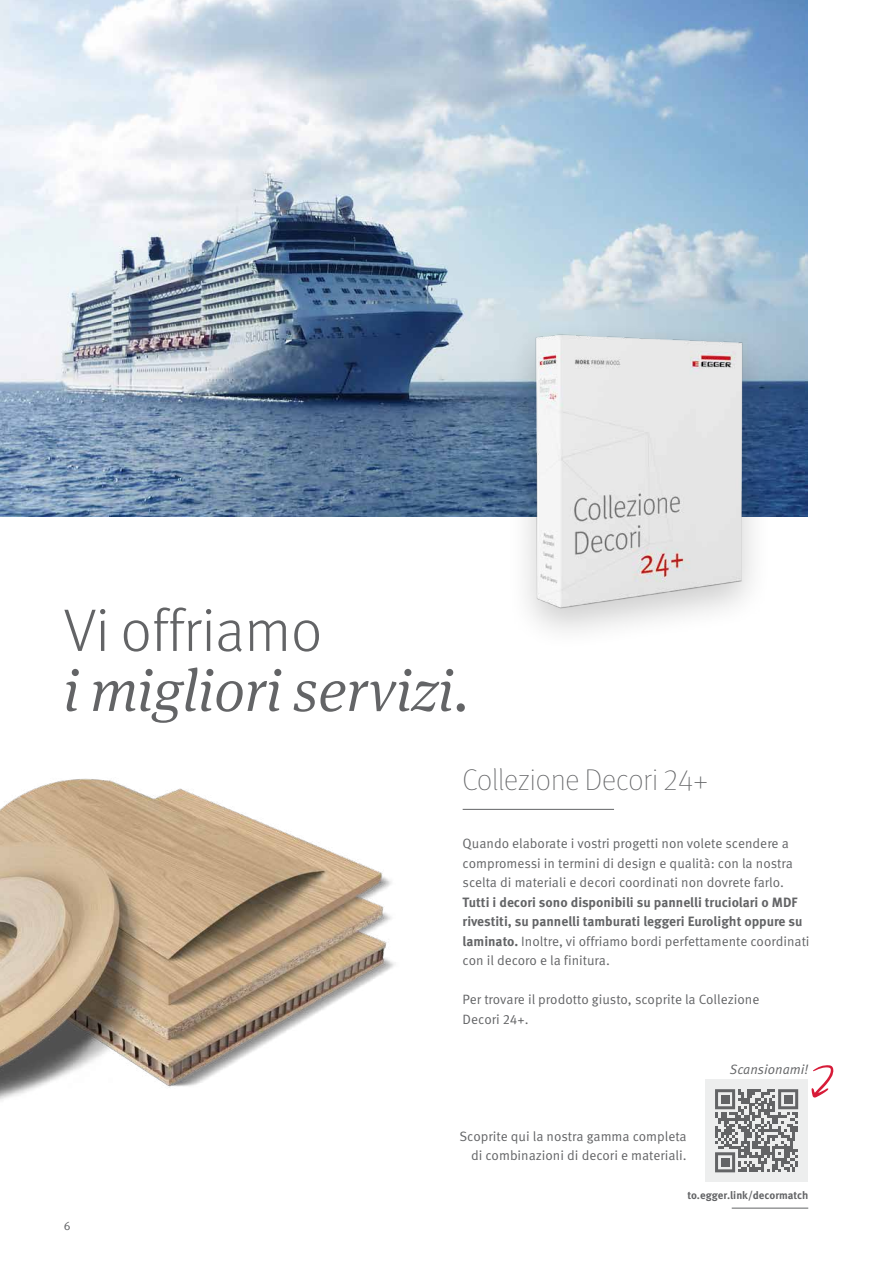
<style>
.page{position:relative;width:893px;height:1263px;background:#fff}
.page>*{position:absolute;margin:0;border:0;box-sizing:border-box;transform-origin:0 0}
.t1{font:italic 300 60px "Meta Serif Pro";color:#636466}
.t2{font:300 60px "Meta Pro";color:#636466}
.t3{font:100 30px "Meta Pro";color:#636466}
.t4{font:13.5px/19.5px "Meta Pro";color:#636466;text-align:right}
.t5{font:700 13.5px/19.5px "Meta Pro";color:#636466}
.t6{font:13.5px/19.5px "Meta Pro Norm";color:#636466}
.t7{font:italic 13.5px "Meta Pro";color:#636466}
.t8{font:12px "Meta Pro";color:#636466}
.t9{font:700 10.8px "Meta Pro";color:#636466}
.s1{font-weight:400}
</style>
<div class="page">
<img style="left:0;top:0;width:808px;height:517px">
<img style="left:496px;top:284px;width:312px;height:347px">
<img style="left:0;top:778px;width:395px;height:323px">
<hr style="left:732px;top:1208px;width:76px;height:1px;background:#636466">
<svg style="left:811px;top:1065px;width:22px;height:33px"></svg>
<div style="left:705px;top:1079px;width:103px;height:103px;background:#edeeee"></div>
<svg style="left:715px;top:1089px;width:83px;height:83px"></svg>
<div style="left:721px;top:1095px;width:8px;height:8px;background:#636466"></div>
<div style="left:784px;top:1095px;width:8px;height:8px;background:#636466"></div>
<div style="left:721px;top:1158px;width:8px;height:8px;background:#636466"></div>
<hr style="left:463px;top:809px;width:151px;height:1px;background:#636466">
<h1 class="t2" style="left:64px;top:587px;width:260px">Vi offriamo</h1>
<h1 class="t1" style="left:64px;top:647px;width:406px">i migliori servizi.</h1>
<h2 class="t3" style="left:463px;top:759px;width:247px">Collezione Decori 24+</h2>
<p class="t4" style="left:463px;top:834px;width:332px;text-align:left">Quando elaborate i vostri progetti non volete scendere a compromessi in termini di design e qualità: con la nostra scelta di materiali e decori coordinati non dovrete farlo.</p>
<p class="t5" style="left:463px;top:891px;width:348px">Tutti i decori sono disponibili su pannelli truciolari o MDF rivestiti, su pannelli tamburati leggeri Eurolight oppure su laminato. <span class="s1">Inoltre, vi offriamo bordi perfettamente coordinati con il decoro e la finitura.</span></p>
<p class="t6" style="left:463px;top:989px;width:298px">Per trovare il prodotto giusto, scoprite la Collezione<br>Decori 24+.</p>
<p class="t4" style="left:459px;top:1126px;width:229px">Scoprite qui la nostra gamma completa di combinazioni di decori e materiali.</p>
<p class="t7" style="left:730px;top:1061px;width:80px">Scansionami!</p>
<p class="t8" style="left:64px;top:1218px;width:8px">6</p>
<p class="t9" style="left:687px;top:1187px;width:123px">to.egger.link/decormatch</p>
</div>
